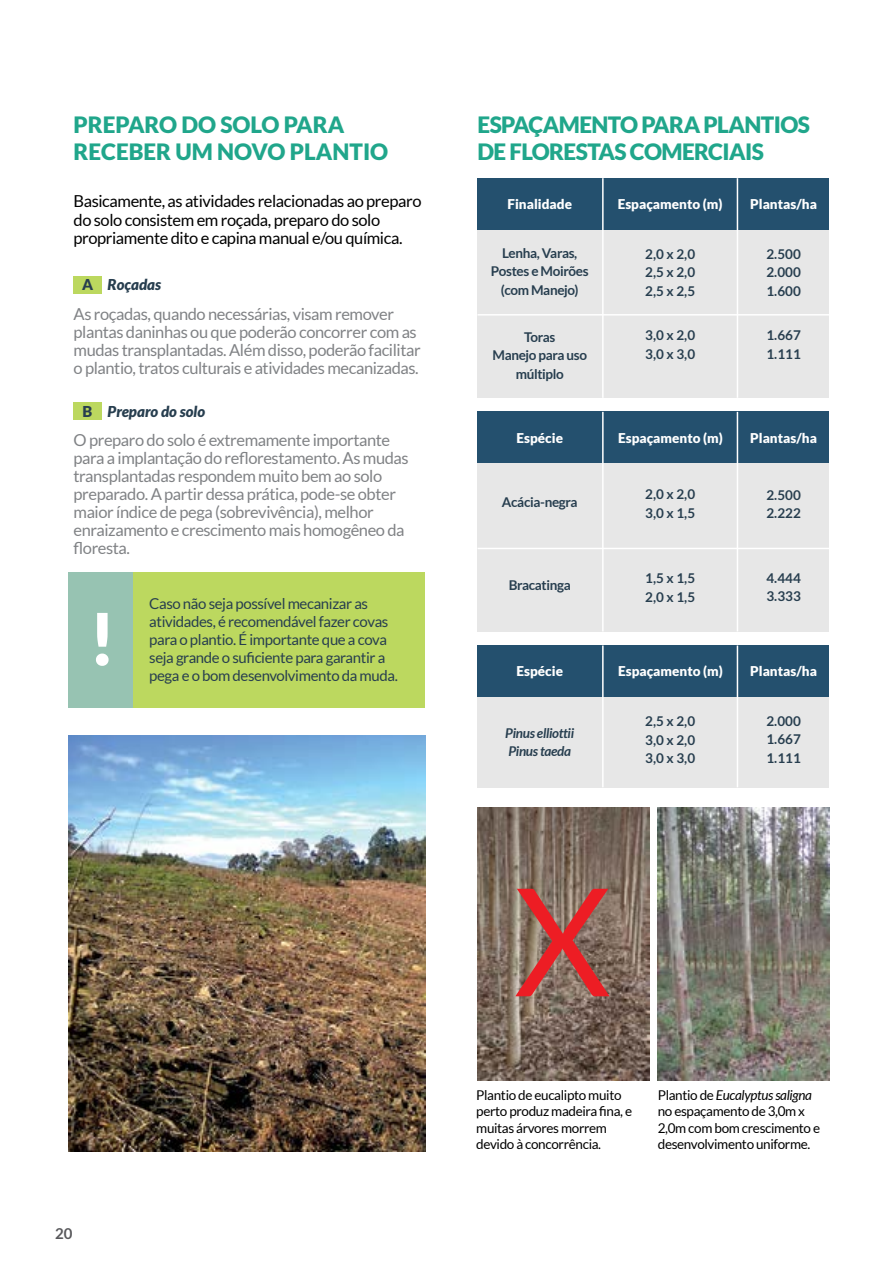
<style>
.page{position:relative;width:893px;height:1263px;background:#fff}
.page>*{position:absolute;margin:0;border:0;box-sizing:border-box;transform-origin:0 0}
.t1{font:150px "Lato";color:#ed1d24}
.t2{font:900 72px "Lato";color:#fff}
.t3{font:900 22.5px "Lato";color:#20a68b}
.t4{font:16.5px/18px "Lato";letter-spacing:-.025em;color:#808285}
.t5{font:16.5px/18.6px "Lato";letter-spacing:-.025em;color:#000}
.t6{font:15px/18px "Lato";letter-spacing:-.025em;color:#273e4f}
.t7{font:italic 900 15px "Lato";color:#273e4f}
.t8{font:700 15px "Lato";color:#58585b}
.t9{font:900 15px "Lato";color:#273e4f}
.t10{font:700 13.5px/18.6px "Lato";letter-spacing:-.025em;color:#273e4f}
.t11{font:13.5px/16.2px "Lato";letter-spacing:-.025em;color:#000}
.t12{font:900 13.5px "Lato";color:#fff}
.t13{font:italic 700 13.5px/18.6px "Lato";letter-spacing:-.025em;color:#273e4f}
.s1{font-style:italic}
</style>
<div class="page">
<div style="left:74px;top:276px;width:28px;height:17px;background:#bcd85f"></div>
<div style="left:74px;top:402px;width:28px;height:18px;background:#bcd85f"></div>
<div style="left:68px;top:573px;width:357px;height:135px;background:#bcd85f"></div>
<div style="left:68px;top:573px;width:65px;height:135px;background:#97c3b2"></div>
<img style="left:68px;top:735px;width:357px;height:416px">
<div style="left:477px;top:229px;width:352px;height:169px;background:#e7e7e7"></div>
<div style="left:477px;top:463px;width:352px;height:168px;background:#e7e7e7"></div>
<div style="left:477px;top:697px;width:352px;height:90px;background:#e7e7e7"></div>
<div style="left:477px;top:178px;width:352px;height:51px;background:#24506e"></div>
<div style="left:477px;top:412px;width:352px;height:51px;background:#24506e"></div>
<div style="left:477px;top:645px;width:352px;height:52px;background:#24506e"></div>
<hr style="left:602px;top:178px;width:2px;height:220px;background:#fff">
<hr style="left:602px;top:412px;width:2px;height:219px;background:#fff">
<hr style="left:602px;top:645px;width:2px;height:142px;background:#fff">
<hr style="left:477px;top:314px;width:352px;height:2px;background:#fff">
<hr style="left:477px;top:548px;width:352px;height:1px;background:#fff">
<hr style="left:737px;top:178px;width:1px;height:220px;background:#fff">
<hr style="left:737px;top:412px;width:1px;height:219px;background:#fff">
<hr style="left:737px;top:645px;width:1px;height:142px;background:#fff">
<img style="left:477px;top:808px;width:173px;height:272px">
<img style="left:658px;top:808px;width:171px;height:272px">
<h3 class="t3" style="left:74px;top:111px;width:30px">PREPARO</h3>
<h3 class="t3" style="left:181px;top:111px;width:55px">DO SOLO</h3>
<h3 class="t3" style="left:284px;top:111px;width:16px">PARA</h3>
<h3 class="t3" style="left:74px;top:138px;width:15px">RECEBER</h3>
<h3 class="t3" style="left:175px;top:138px;width:60px">UM NOVO</h3>
<h3 class="t3" style="left:290px;top:138px;width:15px">PLANTIO</h3>
<p class="t5" style="left:74px;top:192px;width:349px">Basicamente, as atividades relacionadas ao preparo do solo consistem em roçada, preparo do solo propriamente dito e capina manual e/ou química.</p>
<p class="t9" style="left:82px;top:276px;width:13px">A</p>
<p class="t7" style="left:108px;top:276px;width:55px">Roçadas</p>
<p class="t4" style="left:74px;top:305px;width:349px">As roçadas, quando necessárias, visam remover plantas daninhas ou que poderão concorrer com as mudas transplantadas. Além disso, poderão facilitar o plantio, tratos culturais e atividades mecanizadas.</p>
<p class="t9" style="left:83px;top:402px;width:11px">B</p>
<p class="t7" style="left:108px;top:402px;width:99px">Preparo do solo</p>
<p class="t4" style="left:74px;top:431px;width:337px">O preparo do solo é extremamente importante para a implantação do reflorestamento. As mudas transplantadas respondem muito bem ao solo preparado. A partir dessa prática, pode-se obter maior índice de pega (sobrevivência), melhor enraizamento e crescimento mais homogêneo da floresta.</p>
<h2 class="t2" style="left:89px;top:597px;width:29px">!</h2>
<p class="t6" style="left:149px;top:595px;width:250px">Caso não seja possível mecanizar as atividades, é recomendável fazer covas para o plantio. É importante que a cova seja grande o suficiente para garantir a pega e o bom desenvolvimento da muda.</p>
<p class="t8" style="left:55px;top:1225px;width:19px">20</p>
<h3 class="t3" style="left:477px;top:111px;width:28px">ESPAÇAMENTO</h3>
<h3 class="t3" style="left:641px;top:111px;width:16px">PARA</h3>
<h3 class="t3" style="left:703px;top:111px;width:15px">PLANTIOS</h3>
<h3 class="t3" style="left:477px;top:138px;width:46px">DE FLORESTAS</h3>
<h3 class="t3" style="left:630px;top:138px;width:15px">COMERCIAIS</h3>
<p class="t12" style="left:508px;top:196px;width:66px">FINALIDADE</p>
<p class="t10" style="left:491px;top:243px;width:99px;text-align:center">Lenha, Varas,<br>Postes e Moirões (com Manejo)</p>
<p class="t10" style="left:492px;top:327px;width:96px;text-align:center">Toras<br>Manejo para uso múltiplo</p>
<p class="t12" style="left:517px;top:430px;width:48px">ESPÉCIE</p>
<p class="t10" style="left:502px;top:492px;width:77px">Acácia-negra</p>
<p class="t10" style="left:509px;top:575px;width:64px">Bracatinga</p>
<p class="t12" style="left:517px;top:663px;width:48px">ESPÉCIE</p>
<p class="t13" style="left:505px;top:724px;width:70px">Pinus elliottii<br>Pinus taeda</p>
<p class="t12" style="left:618px;top:196px;width:106px">ESPAÇAMENTO (M)</p>
<p class="t12" style="left:750px;top:196px;width:68px">PLANTAS/HA</p>
<p class="t10" style="left:645px;top:244px;width:51px;text-align:justify">2,0 x 2,0<br>2,5 x 2,0<br>2,5 x 2,5</p>
<p class="t10" style="left:766px;top:244px;width:36px;text-align:justify">2.500<br>2.000<br>1.600</p>
<p class="t10" style="left:645px;top:325px;width:51px;line-height:19.5px">3,0 x 2,0<br>3,0 x 3,0</p>
<p class="t10" style="left:766px;top:326px;width:36px">1.667<br>1.111</p>
<p class="t12" style="left:618px;top:430px;width:106px">ESPAÇAMENTO (M)</p>
<p class="t12" style="left:750px;top:430px;width:68px">PLANTAS/HA</p>
<p class="t10" style="left:645px;top:485px;width:51px">2,0 x 2,0<br>3,0 x 1,5</p>
<p class="t10" style="left:766px;top:485px;width:36px">2.500<br>2.222</p>
<p class="t10" style="left:645px;top:569px;width:51px">1,5 x 1,5<br>2,0 x 1,5</p>
<p class="t10" style="left:766px;top:568px;width:36px">4.444<br>3.333</p>
<p class="t12" style="left:618px;top:663px;width:106px">ESPAÇAMENTO (M)</p>
<p class="t12" style="left:750px;top:663px;width:68px">PLANTAS/HA</p>
<p class="t10" style="left:645px;top:711px;width:51px;text-align:justify">2,5 x 2,0<br>3,0 x 2,0<br>3,0 x 3,0</p>
<p class="t10" style="left:766px;top:711px;width:36px;text-align:justify">2.000<br>1.667<br>1.111</p>
<h1 class="t1" style="left:514px;top:858px;width:98px">X</h1>
<p class="t11" style="left:476px;top:1087px;width:157px">Plantio de eucalipto muito perto produz madeira fina, e muitas árvores morrem devido à concorrência.</p>
<p class="t11" style="left:658px;top:1087px;width:164px">Plantio de <span class="s1">Eucalyptus saligna </span>no espaçamento de 3,0m x<br>2,0m com bom crescimento e desenvolvimento uniforme.</p>
</div>
